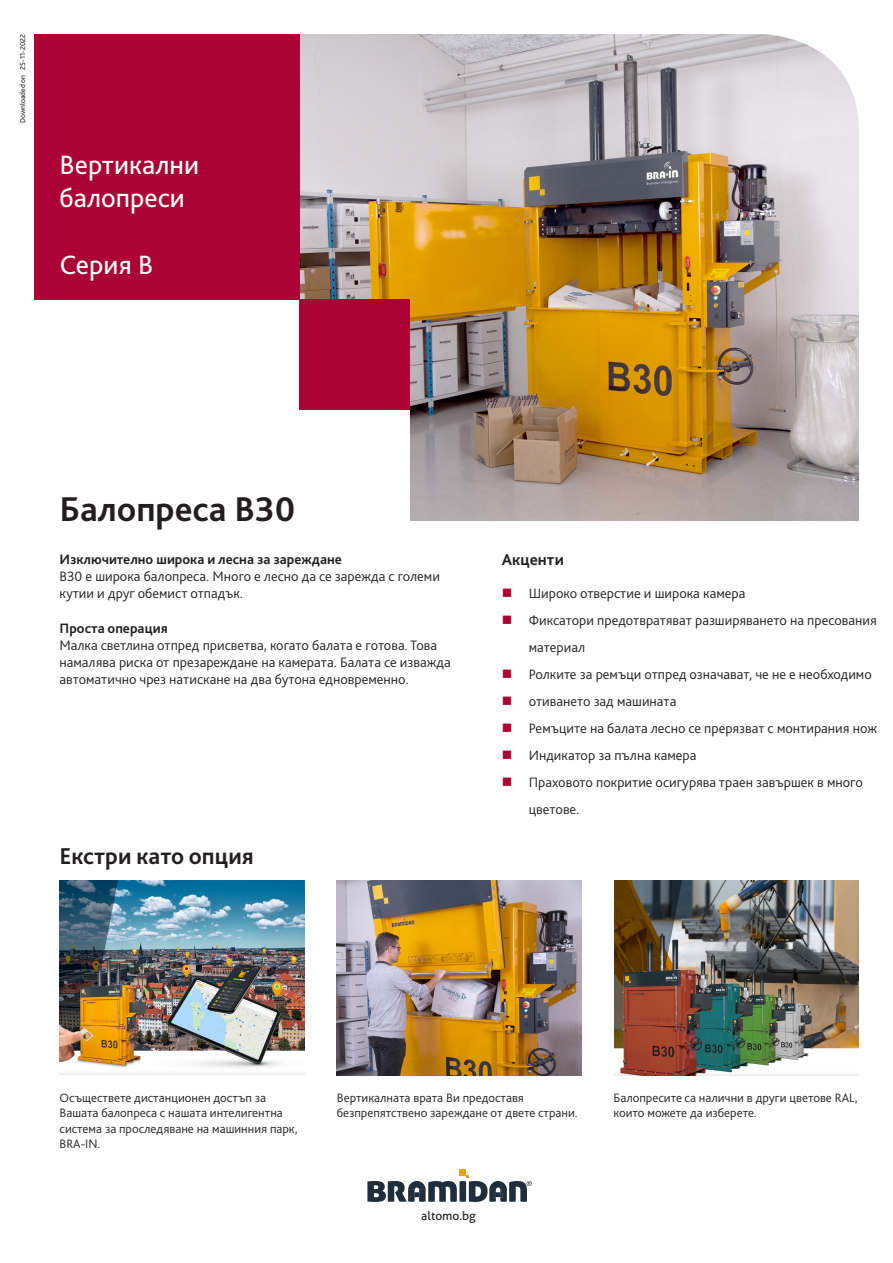
<style>
.page{position:relative;width:893px;height:1263px;background:#fff}
.page>*{position:absolute;margin:0;border:0;box-sizing:border-box;transform-origin:0 0}
.t1{font:700 36px "Bliss Pro";color:#231f20}
.t2{font:27.75px/33.3px "Bliss Pro";color:#fff}
.t3{font:700 24px "Bliss Pro";color:#231f20}
.t4{font:700 16.5px "Bliss Pro";color:#231f20}
.t5{font:300 14.25px/27px "Bliss Pro";color:#231f20}
.t6{font:700 14.25px "Bliss Pro";color:#231f20}
.t7{font:300 12.75px/15.3px "Bliss Pro";color:#231f20}
.t8{font:12px "Aller";color:#231f20}
.t9{font:7.5px "Bliss Pro";color:#231f20}
</style>
<div class="page">
<img style="left:299px;top:34px;width:560px;height:486px">
<img style="left:60px;top:880px;width:244px;height:195px">
<img style="left:337px;top:880px;width:244px;height:195px">
<img style="left:614px;top:880px;width:245px;height:195px">
<div style="left:298px;top:410px;width:112px;height:113px;background:#fff"></div>
<svg style="left:761px;top:34px;width:98px;height:98px"></svg>
<div style="left:459px;top:1169px;width:7px;height:6px;background:#ee9e18"></div>
<svg style="left:367px;top:1175px;width:165px;height:27px"></svg>
<div style="left:34px;top:34px;width:265px;height:265px;background:#ab0333"></div>
<div style="left:299px;top:299px;width:111px;height:111px;background:#ab0333"></div>
<p class="t9" style="left:18px;top:123px;width:90px;rotate:-90deg">Downloaded on 25-11-2022</p>
<h2 class="t2" style="left:60px;top:147px;width:141px">Вертикални балопреси</h2>
<h2 class="t2" style="left:60px;top:247px;width:95px">Серия B</h2>
<h1 class="t1" style="left:60px;top:486px;width:237px">Балопреса B30</h1>
<p class="t6" style="left:60px;top:550px;width:284px">Изключително широка и лесна за зареждане</p>
<p class="t5" style="left:60px;top:568px;width:382px;line-height:17.1px">B30 е широка балопреса. Много е лесно да се зарежда с големи кутии и друг обемист отпадък.</p>
<p class="t6" style="left:60px;top:619px;width:110px">Проста операция</p>
<p class="t5" style="left:60px;top:636px;width:393px;line-height:17.1px">Малка светлина отпред присветва, когато балата е готова. Това намалява риска от презареждане на камерата. Балата се изважда автоматично чрез натискане на два бутона едновременно.</p>
<h3 class="t3" style="left:60px;top:841px;width:196px">Екстри като опция</h3>
<p class="t4" style="left:502px;top:550px;width:64px">Акценти</p>
<p class="t5" style="left:529px;top:579px;width:350px">Широко отверстие и широка камера<br>Фиксатори предотвратяват разширяването на пресования материал<br>Ролките за ремъци отпред означават, че не е необходимо отиването зад машината<br>Ремъците на балата лесно се прерязват с монтирания нож Индикатор за пълна камера<br>Праховото покритие осигурява траен завършек в много цветове.</p>
<p class="t7" style="left:60px;top:1090px;width:240px">Осъществете дистанционен достъп за<br>Вашата балопреса с нашата интелигентна система за проследяване на машинния парк,<br>BRA-IN.</p>
<p class="t7" style="left:337px;top:1090px;width:242px">Вертикалната врата Ви предоставя безпрепятствено зареждане от двете страни.</p>
<p class="t8" style="left:421px;top:1208px;width:56px">altomo.bg</p>
<p class="t7" style="left:614px;top:1090px;width:245px">Балопресите са налични в други цветове RAL, които можете да изберете.</p>
</div>
